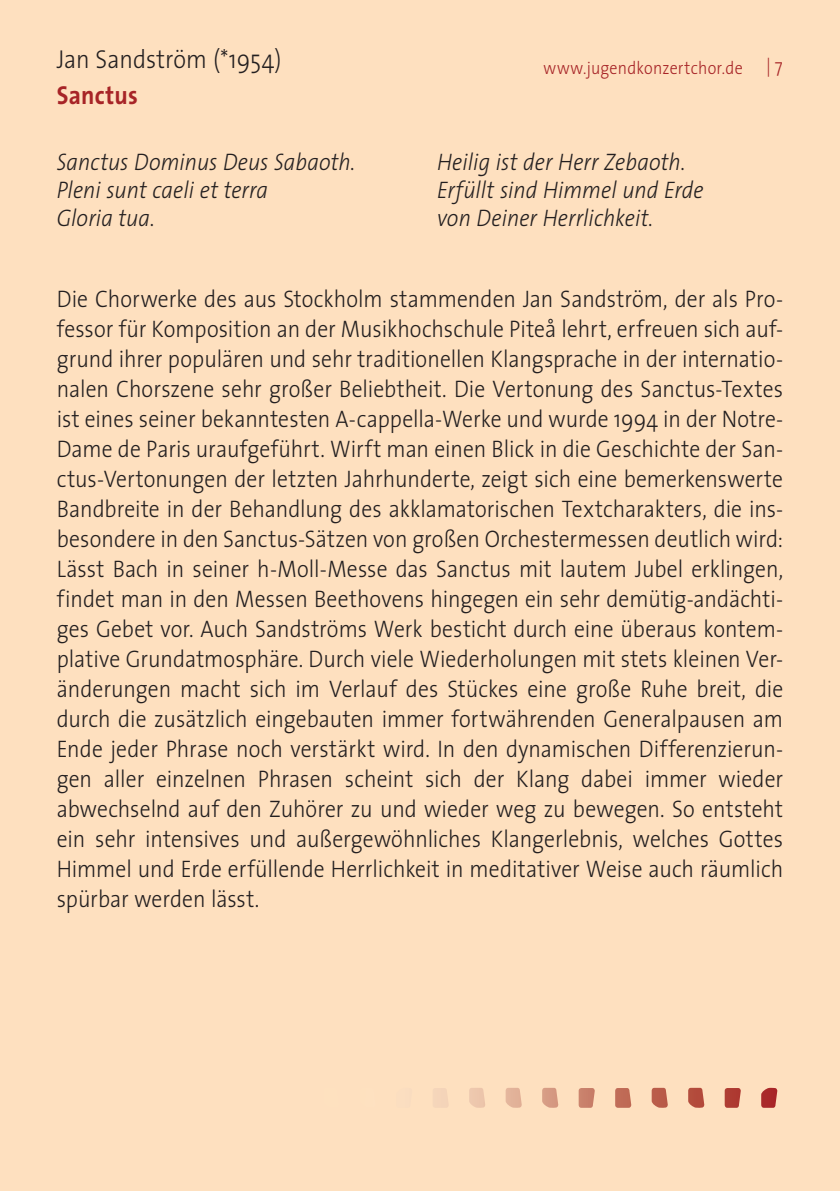
<style>
.page{position:relative;width:840px;height:1191px;background:#fff}
.page>*{position:absolute;margin:0;border:0;box-sizing:border-box;transform-origin:0 0}
.t1{font:300 26px "The Sans";color:#231f20;scale:.9 1}
.t2{font:700 26px "The Sans";letter-spacing:.01em;color:#a72427;scale:.9 1}
.t3{font:300 24px/30px "The Sans";letter-spacing:-.005em;color:#231f20;text-align:justify;scale:.9 1}
.t4{font:italic 300 24px/28px "The Sans";color:#231f20;scale:.9 1}
.t5{font:300 18px "The Sans";letter-spacing:.015em;color:#a72427;scale:.89 1}
.s1{font-size:19px}
</style>
<div class="page">
<div style="left:0;top:0;width:839px;height:1191px;background:#fee0bf"></div>
<img style="left:724px;top:1088px;width:16px;height:19px">
<img style="left:761px;top:1087px;width:15px;height:20px">
<img style="left:688px;top:1087px;width:16px;height:21px">
<img style="left:651px;top:1087px;width:16px;height:21px">
<img style="left:615px;top:1088px;width:16px;height:19px">
<img style="left:578px;top:1088px;width:16px;height:19px">
<img style="left:542px;top:1087px;width:16px;height:21px">
<img style="left:505px;top:1088px;width:16px;height:20px">
<img style="left:469px;top:1088px;width:16px;height:20px">
<p class="t1" style="left:57px;top:37px;width:251px">Jan Sandström (*1954)</p>
<p class="t2" style="left:57px;top:73px;width:92px">Sanctus</p>
<p class="t4" style="left:57px;top:147px;width:333px">Sanctus Dominus Deus Sabaoth.<br>Pleni sunt caeli et terra<br>Gloria tua.</p>
<p class="t5" style="left:543px;top:53px;width:270px">www.jugendkonzertchor.de <span class="s1">| 7</span></p>
<p class="t4" style="left:437px;top:147px;width:298px">Heilig ist der Herr Zebaoth.<br>Erfüllt sind Himmel und Erde von Deiner Herrlichkeit.</p>
<p class="t3" style="left:57px;top:283px;width:808px">Die Chorwerke des aus Stockholm stammenden Jan Sandström, der als Pro&shy;fessor für Komposition an der Musikhochschule Piteå lehrt, erfreuen sich auf&shy;grund ihrer populären und sehr traditionellen Klangsprache in der internatio&shy;nalen Chorszene sehr großer Beliebtheit. Die Vertonung des Sanctus-Textes ist eines seiner bekanntesten A-cappella-Werke und wurde 1994 in der Notre-Dame de Paris uraufgeführt. Wirft man einen Blick in die Geschichte der San&shy;ctus-Vertonungen der letzten Jahrhunderte, zeigt sich eine bemerkenswerte Bandbreite in der Behandlung des akklamatorischen Textcharakters, die ins&shy;besondere in den Sanctus-Sätzen von großen Orchestermessen deutlich wird:<br>Lässt Bach in seiner h-Moll-Messe das Sanctus mit lautem Jubel erklingen, findet man in den Messen Beethovens hingegen ein sehr demütig-andächti&shy;ges Gebet vor. Auch Sandströms Werk besticht durch eine überaus kontem&shy;plative Grundatmosphäre. Durch viele Wiederholungen mit stets kleinen Ver&shy;änderungen macht sich im Verlauf des Stückes eine große Ruhe breit, die durch die zusätzlich eingebauten immer fortwährenden Generalpausen am Ende jeder Phrase noch verstärkt wird. In den dynamischen Differenzierun&shy;gen aller einzelnen Phrasen scheint sich der Klang dabei immer wieder abwechselnd auf den Zuhörer zu und wieder weg zu bewegen. So entsteht ein sehr intensives und außergewöhnliches Klangerlebnis, welches Gottes Himmel und Erde erfüllende Herrlichkeit in meditativer Weise auch räumlich spürbar werden lässt.</p>
</div>
